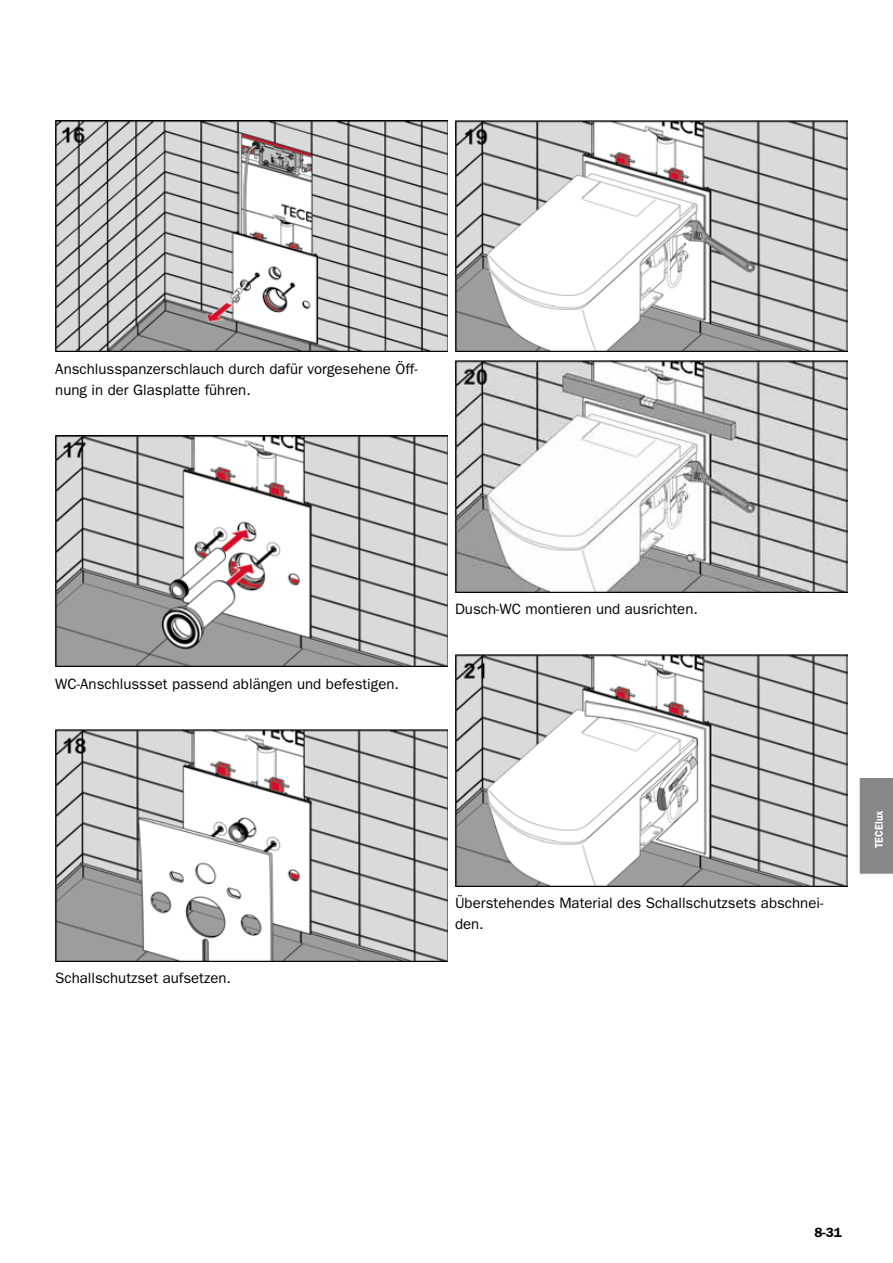
<style>
.page{position:relative;width:893px;height:1263px;background:#fff}
.page>*{position:absolute;margin:0;border:0;box-sizing:border-box;transform-origin:0 0}
.t1{font:15px/21px "Franklin Gothic";color:#000}
.t2{font:600 13.5px "Franklin Gothic";color:#000}
.t3{font:600 11.25px "Franklin Gothic";letter-spacing:.005em;color:#fff;scale:.9 1}
</style>
<div class="page">
<div style="left:859px;top:778px;width:34px;height:96px;background:#878786"></div>
<img style="left:55px;top:121px;width:393px;height:231px">
<img style="left:55px;top:436px;width:393px;height:231px">
<img style="left:55px;top:730px;width:393px;height:231px">
<img style="left:455px;top:121px;width:393px;height:231px">
<img style="left:455px;top:361px;width:393px;height:231px">
<img style="left:455px;top:655px;width:393px;height:231px">
<p class="t1" style="left:55px;top:358px;width:364px">Anschlusspanzerschlauch durch dafür vorgesehene Öff&shy;nung in der Glasplatte führen.</p>
<p class="t1" style="left:55px;top:674px;width:345px">WC-Anschlussset passend ablängen und befestigen.</p>
<p class="t1" style="left:55px;top:968px;width:177px">Schallschutzset aufsetzen.</p>
<p class="t1" style="left:455px;top:599px;width:244px">Dusch-WC montieren und ausrichten.</p>
<p class="t1" style="left:455px;top:893px;width:370px">Überstehendes Material des Schallschutzsets abschnei&shy;den.</p>
<p class="t3" style="left:872px;top:848px;width:43px;rotate:-90deg">TECElux</p>
<p class="t2" style="left:814px;top:1224px;width:29px">8-31</p>
</div>
